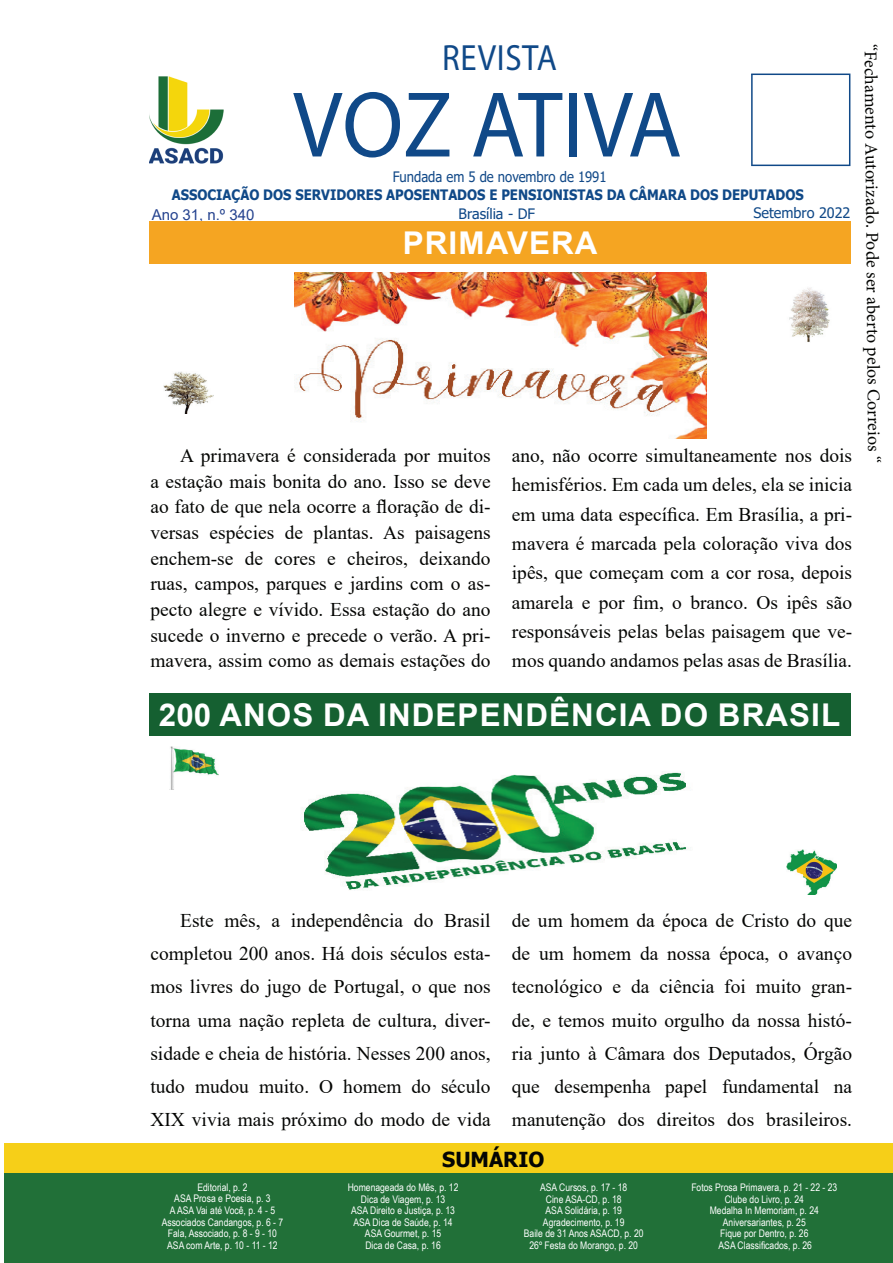
<style>
.page{position:relative;width:893px;height:1263px;background:#fff}
.page>*{position:absolute;margin:0;border:0;box-sizing:border-box;transform-origin:0 0}
.t1{font:94.2px "Myriad Pro";color:#104988;scale:.94 1}
.t2{font:36.6px "Myriad Pro";letter-spacing:.02em;color:#104988;scale:.9 1}
.t3{font:700 31.35px "Arial";letter-spacing:.035em;color:#fff}
.t4{font:700 20.7px "Tahoma";color:#040503}
.t5{font:19.5px/33.2px "Times New Roman";color:#040503;text-align:justify}
.t6{font:18px "Minion Pro";letter-spacing:-.01em;color:#040503}
.t7{font:15px "Arial";color:#24428e}
.t8{font:700 14.4px "Tahoma";color:#104988;scale:.91 1}
.t9{font:14.4px "Tahoma";color:#114988;scale:.91 1}
.t10{font:14.4px "Tahoma";color:#104988}
.t11{font:10.5px/11.7px "Arial Narrow";color:#fff;text-align:center}
</style>
<div class="page">
<img style="left:149px;top:76px;width:75px;height:88px">
<svg style="left:751px;top:74px;width:99px;height:92px"></svg>
<div style="left:4px;top:1174px;width:889px;height:89px;background:#217038"></div>
<div style="left:4px;top:1143px;width:889px;height:30px;background:#f6cf18"></div>
<div style="left:149px;top:221px;width:701px;height:43px;background:#f5a522"></div>
<div style="left:149px;top:693px;width:701px;height:43px;background:#156031"></div>
<img style="left:294px;top:273px;width:412px;height:165px">
<img style="left:301px;top:772px;width:386px;height:119px">
<img style="left:170px;top:747px;width:49px;height:42px">
<img style="left:164px;top:371px;width:49px;height:43px">
<img style="left:789px;top:288px;width:41px;height:54px">
<img style="left:787px;top:849px;width:49px;height:45px">
<h2 class="t2" style="left:442px;top:35px;width:129px">REVISTA</h2>
<h1 class="t1" style="left:293px;top:67px;width:415px">VOZ ATIVA</h1>
<p class="t8" style="left:172px;top:185px;width:696px">ASSOCIAÇÃO DOS SERVIDORES APOSENTADOS E PENSIONISTAS DA CÂMARA DOS DEPUTADOS</p>
<p class="t9" style="left:393px;top:167px;width:237px">Fundada em 5 de novembro de 1991</p>
<p class="t10" style="left:459px;top:204px;width:78px">Brasília - DF</p>
<p class="t7" style="left:152px;top:204px;width:104px">Ano 31, n.º 340</p>
<p class="t10" style="left:753px;top:203px;width:98px">Setembro 2022</p>
<h3 class="t3" style="left:403px;top:221px;width:196px">PRIMAVERA</h3>
<p class="t5" style="left:150px;top:442px;width:342px;line-height:25.7px;text-indent:30px">A primavera é considerada por muitos a estação mais bonita do ano. Isso se deve ao fato de que nela ocorre a floração de di&shy;versas espécies de plantas. As paisagens enchem-se de cores e cheiros, deixando ruas, campos, parques e jardins com o as&shy;pecto alegre e vívido. Essa estação do ano sucede o inverno e precede o verão. A pri&shy;mavera, assim como as demais estações do</p>
<p class="t5" style="left:512px;top:440px;width:342px;line-height:29.2px">ano, não ocorre simultaneamente nos dois hemisférios. Em cada um deles, ela se inicia em uma data específica. Em Brasília, a pri&shy;mavera é marcada pela coloração viva dos ipês, que começam com a cor rosa, depois amarela e por fim, o branco. Os ipês são responsáveis pelas belas paisagem que ve&shy;mos quando andamos pelas asas de Brasília.</p>
<h3 class="t3" style="left:159px;top:693px;width:683px">200 ANOS DA INDEPENDÊNCIA DO BRASIL</h3>
<p class="t6" style="left:884px;top:44px;width:421px;rotate:90deg">“Fechamento Autorizado. Pode ser aberto pelos Correios “</p>
<p class="t5" style="left:150px;top:903px;width:342px;text-indent:30px">Este mês, a independência do Brasil completou 200 anos. Há dois séculos esta&shy;mos livres do jugo de Portugal, o que nos torna uma nação repleta de cultura, diver&shy;sidade e cheia de história. Nesses 200 anos, tudo mudou muito. O homem do século XIX vivia mais próximo do modo de vida</p>
<p class="t5" style="left:512px;top:903px;width:342px">de um homem da época de Cristo do que de um homem da nossa época, o avanço tecnológico e da ciência foi muito gran&shy;de, e temos muito orgulho da nossa histó&shy;ria junto à Câmara dos Deputados, Órgão que desempenha papel fundamental na manutenção dos direitos dos brasileiros.</p>
<p class="t4" style="left:442px;top:1145px;width:104px">SUMÁRIO</p>
<p class="t11" style="left:162px;top:1181px;width:123px">Editorial, p. 2<br>ASA Prosa e Poesia, p. 3<br>A ASA Vai até Você, p. 4 - 5<br>Associados Candangos, p. 6 - 7<br>Fala, Associado, p. 8 - 9 - 10<br>ASA com Arte, p. 10 - 11 - 12</p>
<p class="t11" style="left:348px;top:1181px;width:112px">Homenageada do Mês, p. 12<br>Dica de Viagem, p. 13<br>ASA Direito e Justiça, p. 13<br>ASA Dica de Saúde, p. 14<br>ASA Gourmet, p. 15<br>Dica de Casa, p. 16</p>
<p class="t11" style="left:524px;top:1181px;width:121px">ASA Cursos, p. 17 - 18<br>Cine ASA-CD, p. 18<br>ASA Solidária, p. 19<br>Agradecimento, p. 19<br>Baile de 31 Anos ASACD, p. 20<br>26º Festa do Morango, p. 20</p>
<p class="t11" style="left:691px;top:1181px;width:147px">Fotos Prosa Primavera, p. 21 - 22 - 23<br>Clube do Livro, p. 24<br>Medalha In Memoriam, p. 24<br>Aniversariantes, p. 25<br>Fique por Dentro, p. 26<br>ASA Classificados, p. 26</p>
</div>
